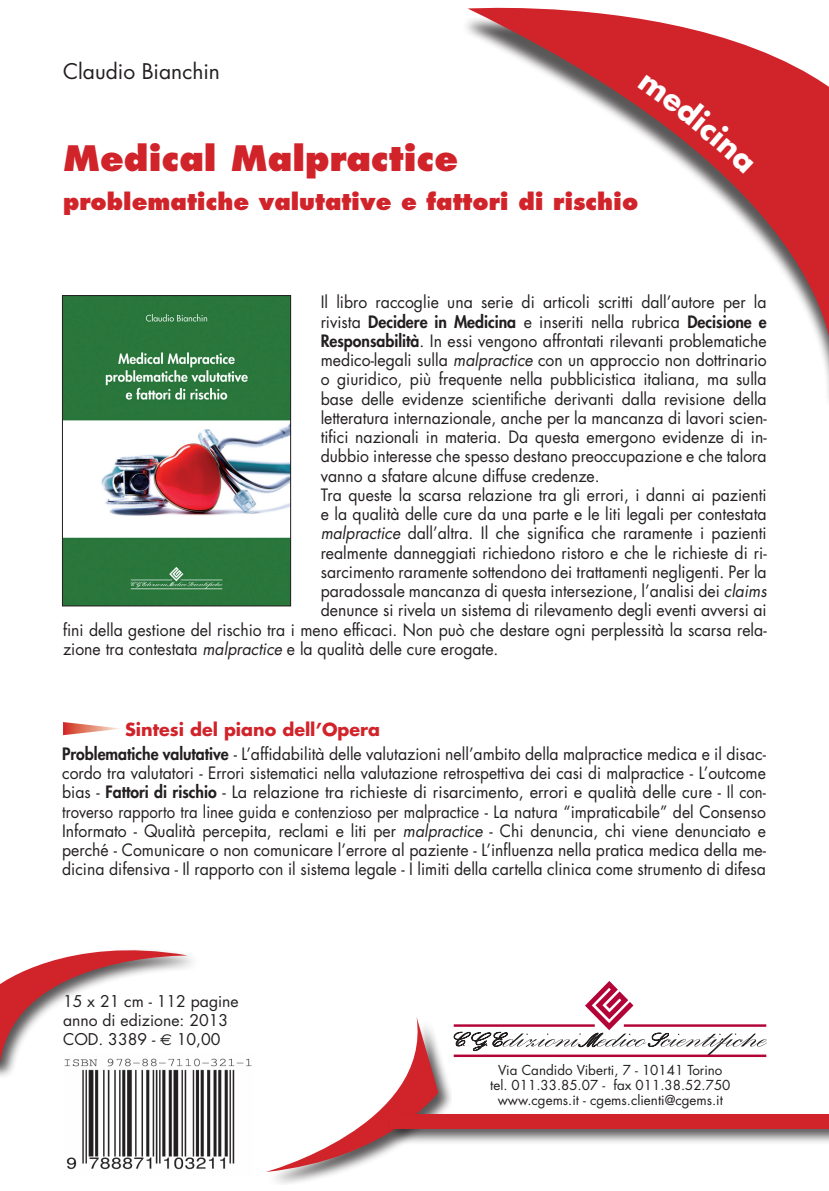
<style>
.page{position:relative;width:829px;height:1191px;background:#fff}
.page>*{position:absolute;margin:0;border:0;box-sizing:border-box;transform-origin:0 0}
.t1{font:800 34.12px "Futura";color:#d1232a}
.t2{font:800 22.75px "Futura";color:#d1232a}
.t3{font:21px "Futura";color:#231f20}
.t4{font:700 17.5px "Futura";color:#d1232a}
.testo{font:16.62px/19.2px "Futura";color:#231f20;text-align:justify;scale:.95 1}
.t5{font:15.75px "Futura";color:#231f20}
.t6{font:13.3px "Futura";color:#231f20}
.s1{font-weight:800}
.s2{font-style:italic}
.s3{font-family:"Euro Sans"}
</style>
<div class="page">
<div style="left:0;top:947px;width:202px;height:132px;background:#231f20;opacity:.75"></div>
<svg style="left:0;top:947px;width:188px;height:116px"></svg>
<svg style="left:467px;top:7px;width:361px;height:380px"></svg>
<div style="left:263px;top:1014px;width:188px;height:171px;background:#231f20;opacity:.75"></div>
<svg style="left:265px;top:1017px;width:173px;height:155px"></svg>
<div style="left:388px;top:1111px;width:440px;height:34px;background:#231f20;opacity:.75"></div>
<div style="left:390px;top:1114px;width:438px;height:14px;background:#d1232a"></div>
<svg style="left:453px;top:981px;width:313px;height:73px"></svg>
<hr style="left:623px;top:1024px;width:143px;height:2px;background:#b30437">
<hr style="left:453px;top:1024px;width:141px;height:2px;background:#b30437">
<hr style="left:453px;top:1054px;width:313px;height:3px;background:#b30437">
<svg style="left:63px;top:722px;width:57px;height:13px"></svg>
<img style="left:64px;top:297px;width:225px;height:307px">
<div style="left:62px;top:295px;width:229px;height:311px;border:1px solid #231f20"></div>
<img style="left:63px;top:1052px;width:189px;height:118px">
<svg style="left:637px;top:74px;width:117px;height:100px;background:#ca494e"></svg>
<p class="t3" style="left:63px;top:57px;width:158px">Claudio Bianchin</p>
<p class="t1" style="left:63px;top:137px;width:396px">Medical Malpractice</p>
<p class="t2" style="left:63px;top:187px;width:576px">problematiche valutative e fattori di rischio</p>
<p class="testo" style="left:320px;top:292px;width:471px">Il libro raccoglie una serie di articoli scritti dall’autore per la rivista <span class="s1">Decidere in Medicina</span> e inseriti nella rubrica <span class="s1">Decisione e Responsabilità</span>. In essi vengono affrontati rilevanti problematiche medico-legali sulla <span class="s2">malpractice</span> con un approccio non dottrinario o giuridico, più frequente nella pubblicistica italiana, ma sulla base delle evidenze scientifiche derivanti dalla revisione della letteratura internazionale, anche per la mancanza di lavori scien&shy;tifici nazionali in materia. Da questa emergono evidenze di in&shy;dubbio interesse che spesso destano preoccupazione e che talora vanno a sfatare alcune diffuse credenze.</p>
<p class="testo" style="left:320px;top:485px;width:471px">Tra queste la scarsa relazione tra gli errori, i danni ai pazienti</p>
<p class="testo" style="left:320px;top:504px;width:471px">e la qualità delle cure da una parte e le liti legali per contestata</p>
<p class="testo" style="left:320px;top:523px;width:471px"><span class="s2">malpractice</span> dall’altra. Il che significa che raramente i pazienti</p>
<p class="testo" style="left:320px;top:542px;width:471px">realmente danneggiati richiedono ristoro e che le richieste di ri-</p>
<p class="testo" style="left:320px;top:562px;width:471px">sarcimento raramente sottendono dei trattamenti negligenti. Per la</p>
<p class="testo" style="left:320px;top:581px;width:471px">paradossale mancanza di questa intersezione, l’analisi dei <span class="s2">claims</span></p>
<p class="testo" style="left:320px;top:600px;width:471px">denunce si rivela un sistema di rilevamento degli eventi avversi ai</p>
<p class="testo" style="left:63px;top:619px;width:742px">fini della gestione del rischio tra i meno efficaci. Non può che destare ogni perplessità la scarsa rela-</p>
<p class="testo" style="left:63px;top:639px;width:460px">zione tra contestata <span class="s2">malpractice</span> e la qualità delle cure erogate.</p>
<p class="t4" style="left:125px;top:717px;width:256px">Sintesi del piano dell’Opera</p>
<p class="testo" style="left:62px;top:744px;width:742px"><span class="s1">Problematiche valutative</span> - L’affidabilità delle valutazioni nell’ambito della malpractice medica e il disac&shy;cordo tra valutatori - Errori sistematici nella valutazione retrospettiva dei casi di malpractice - L’outcome bias - <span class="s1">Fattori di rischio</span> - La relazione tra richieste di risarcimento, errori e qualità delle cure - Il con&shy;troverso rapporto tra linee guida e contenzioso per malpractice - La natura “impraticabile” del Consenso Informato - Qualità percepita, reclami e liti per <span class="s2">malpractice</span> - Chi denuncia, chi viene denunciato e perché - Comunicare o non comunicare l’errore al paziente - L’influenza nella pratica medica della me&shy;dicina difensiva - Il rapporto con il sistema legale - I limiti della cartella clinica come strumento di difesa</p>
<p class="t5" style="left:63px;top:990px;width:177px">15 x 21 cm - 112 pagine</p>
<p class="t5" style="left:63px;top:1009px;width:167px">anno di edizione: 2013</p>
<p class="t5" style="left:63px;top:1028px;width:159px">COD. 3389 - <span class="s3">e</span> 10,00</p>
<p class="t6" style="left:498px;top:1061px;width:226px">Via Candido Viberti, 7 - 10141 Torino</p>
<p class="t6" style="left:490px;top:1076px;width:242px">tel. 011.33.85.07 - fax 011.38.52.750</p>
<p class="t6" style="left:497px;top:1091px;width:227px">www.cgems.it - cgems.clienti@cgems.it</p>
</div>
